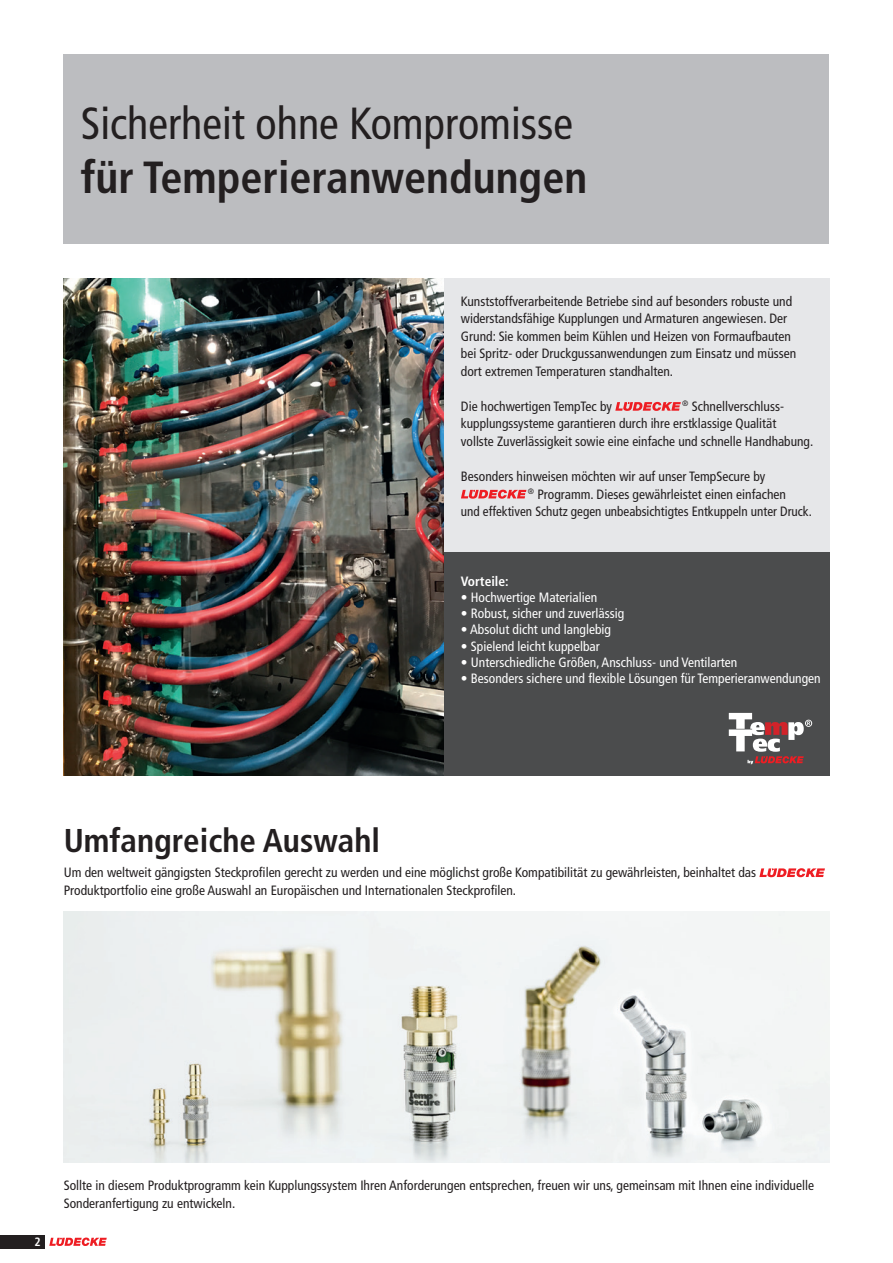
<style>
.page{position:relative;width:893px;height:1263px;background:#fff}
.page>*{position:absolute;margin:0;border:0;box-sizing:border-box;transform-origin:0 0}
.t1{font:condensed 45px "Frutiger LT Std";color:#231f20}
.t2{font:700 condensed 45px "Frutiger LT Std";color:#231f20}
.t3{font:700 condensed 33px "Frutiger LT Std";color:#231f20}
.t4{font:condensed 13.5px/17.5px "Frutiger LT Std";color:#231f20}
.t5{font:condensed 13.5px "Frutiger LT Std";color:#fff}
.t6{font:700 condensed 13.5px "Frutiger LT Std";color:#fff}
.t7{font:700 condensed 12px "Frutiger LT Std";color:#fff}
</style>
<div class="page">
<svg style="left:49px;top:1237px;width:58px;height:9px"></svg>
<div style="left:0;top:1235px;width:45px;height:13px;background:#231f20"></div>
<div style="left:444px;top:278px;width:385px;height:274px;background:#e6e7e9"></div>
<div style="left:444px;top:552px;width:385px;height:223px;background:#4b4c4d"></div>
<div style="left:64px;top:54px;width:765px;height:190px;background:#bcbdc0"></div>
<img style="left:64px;top:278px;width:380px;height:497px">
<svg style="left:759px;top:868px;width:66px;height:9px"></svg>
<svg style="left:615px;top:402px;width:66px;height:9px"></svg>
<svg style="left:461px;top:490px;width:65px;height:9px"></svg>
<svg style="left:729px;top:713px;width:83px;height:51px"></svg>
<img style="left:64px;top:912px;width:765px;height:250px">
<p class="t1" style="left:81px;top:97px;width:494px">Sicherheit ohne Kompromisse</p>
<p class="t2" style="left:81px;top:151px;width:508px">für Temperieranwendungen</p>
<p class="t4" style="left:461px;top:292px;width:333px">Kunststoffverarbeitende Betriebe sind auf besonders robuste und</p>
<p class="t4" style="left:461px;top:310px;width:328px">widerstandsfähige Kupplungen und Armaturen angewiesen. Der</p>
<p class="t4" style="left:461px;top:327px;width:332px">Grund: Sie kommen beim Kühlen und Heizen von Formaufbauten</p>
<p class="t4" style="left:461px;top:345px;width:337px">bei Spritz- oder Druckgussanwendungen zum Einsatz und müssen</p>
<p class="t4" style="left:461px;top:362px;width:214px">dort extremen Temperaturen standhalten.</p>
<p class="t4" style="left:461px;top:397px;width:153px">Die hochwertigen TempTec by</p>
<p class="t4" style="left:682px;top:397px;width:103px"><sup>®</sup> Schnellverschluss-</p>
<p class="t4" style="left:461px;top:415px;width:317px">kupplungssysteme garantieren durch ihre erstklassige Qualität</p>
<p class="t4" style="left:461px;top:433px;width:354px">vollste Zuverlässigkeit sowie eine einfache und schnelle Handhabung.</p>
<p class="t4" style="left:528px;top:468px;width:260px;text-indent:-67px">Besonders hinweisen möchten wir auf unser TempSecure by<br><sup>®</sup> Programm. Dieses gewährleistet einen einfachen</p>
<p class="t4" style="left:461px;top:503px;width:352px">und effektiven Schutz gegen unbeabsichtigtes Entkuppeln unter Druck.</p>
<p class="t3" style="left:64px;top:821px;width:318px">Umfangreiche Auswahl</p>
<p class="t6" style="left:461px;top:573px;width:49px">Vorteile:</p>
<p class="t5" style="left:461px;top:589px;width:138px">• Hochwertige Materialien</p>
<p class="t5" style="left:461px;top:606px;width:165px">• Robust, sicher und zuverlässig</p>
<p class="t5" style="left:461px;top:622px;width:152px">• Absolut dicht und langlebig</p>
<p class="t5" style="left:461px;top:638px;width:140px">• Spielend leicht kuppelbar</p>
<p class="t5" style="left:461px;top:654px;width:278px">• Unterschiedliche Größen, Anschluss- und Ventilarten</p>
<p class="t5" style="left:461px;top:670px;width:361px">• Besonders sichere und flexible Lösungen für Temperieranwendungen</p>
<p class="t4" style="left:64px;top:864px;width:694px">Um den weltweit gängigsten Steckprofilen gerecht zu werden und eine möglichst große Kompatibilität zu gewährleisten, beinhaltet das<br>Produktportfolio eine große Auswahl an Europäischen und Internationalen Steckprofilen.</p>
<p class="t7" style="left:35px;top:1235px;width:8px">2</p>
<p class="t4" style="left:64px;top:1176px;width:752px">Sollte in diesem Produktprogramm kein Kupplungssystem Ihren Anforderungen entsprechen, freuen wir uns, gemeinsam mit Ihnen eine individuelle</p>
<p class="t4" style="left:64px;top:1194px;width:173px">Sonderanfertigung zu entwickeln.</p>
</div>
